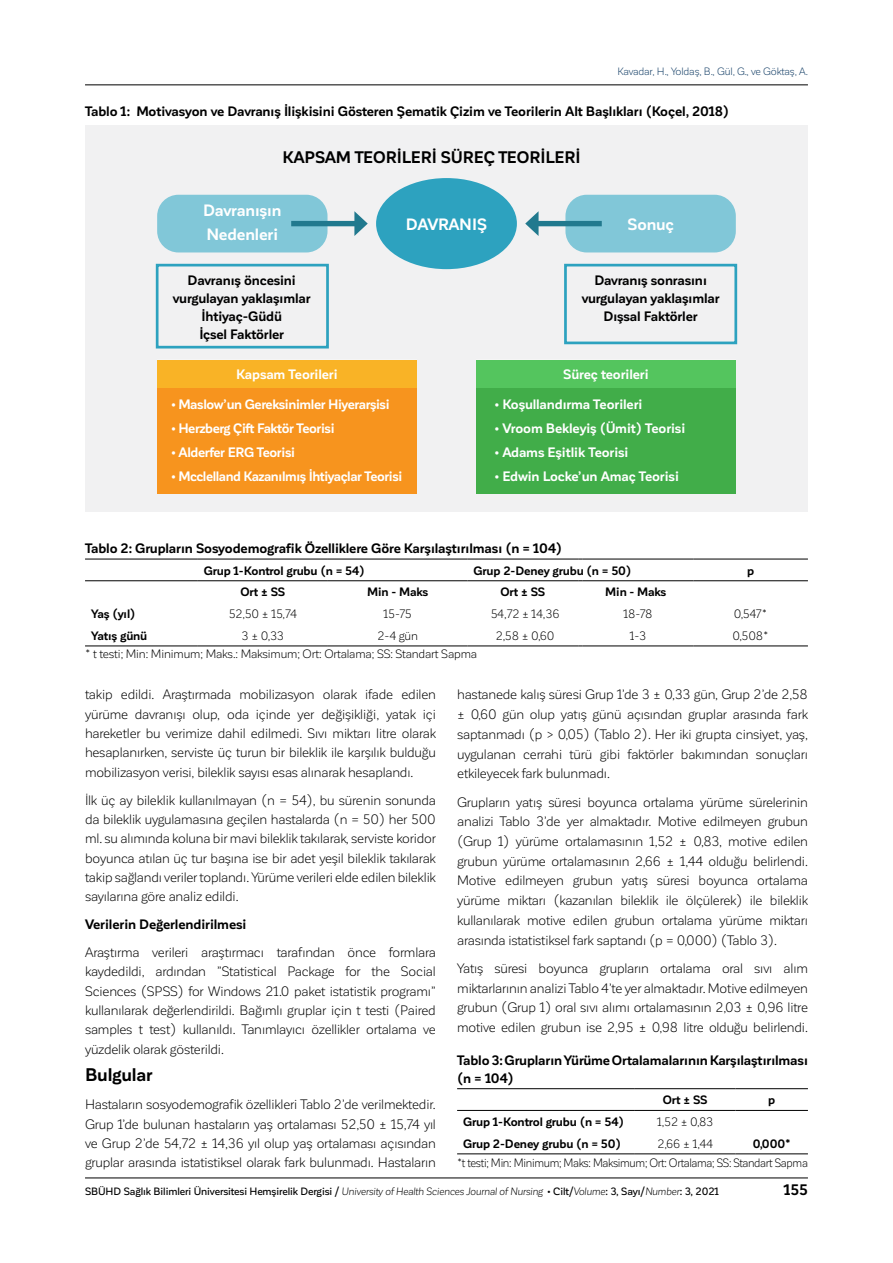
<style>
.page{position:relative;width:893px;height:1263px;background:#fff}
.page>*{position:absolute;margin:0;border:0;box-sizing:border-box;transform-origin:0 0}
.t1{font:700 18px "Corporative Sans";letter-spacing:-.01em;color:#000}
.t2{font:700 16.5px "Corporative Sans";letter-spacing:-.005em;color:#000}
.t3{font:700 16.2px/23.9px "Corporative Sans";letter-spacing:-.01em;color:#fff}
.t4{font:700 15px "Corporative Sans";color:#000}
.t5{font:13.5px/19.4px "Corporative Sans";letter-spacing:-.015em;color:#000;text-align:justify}
.t6{font:700 13.5px/18px "Corporative Sans";letter-spacing:-.01em;color:#000;text-align:center}
.t7{font:700 13.5px "Corporative Sans";letter-spacing:-.025em;color:#fff}
.t8{font:700 12px "Corporative Sans";letter-spacing:-.01em;color:#000}
.t9{font:12px "Corporative Sans";letter-spacing:-.015em;color:#000}
.t10{font:12px "Corporative Sans";letter-spacing:-.015em;color:#000;scale:.94 1}
.t11{font:500 10.5px "Corporative Sans";letter-spacing:-.01em;color:#000}
.t12{font:10.5px "Corporative Sans";letter-spacing:-.015em;color:#123d65}
.s1{font-weight:400;font-style:italic}
</style>
<div class="page">
<hr style="left:85px;top:85px;width:723px;height:1px;background:#000">
<hr style="left:85px;top:1178px;width:723px;height:1px;background:#000">
<div style="left:85px;top:125px;width:723px;height:386px;background:#f1f1f2"></div>
<div style="left:157px;top:195px;width:170px;height:57px;background:#81c7d8;border-radius:21px"></div>
<div style="left:565px;top:195px;width:171px;height:57px;background:#81c7d8;border-radius:21px"></div>
<div style="left:376px;top:178px;width:141px;height:91px;background:#2da2bf;border-radius:50%"></div>
<div style="left:291px;top:221px;width:68px;height:5px;background:#21798e"></div>
<svg style="left:354px;top:211px;width:14px;height:25px"></svg>
<div style="left:534px;top:221px;width:68px;height:5px;background:#21798e"></div>
<svg style="left:525px;top:211px;width:14px;height:25px"></svg>
<svg style="left:154px;top:262px;width:176px;height:88px"></svg>
<svg style="left:563px;top:262px;width:175px;height:84px"></svg>
<svg style="left:157px;top:360px;width:260px;height:133px;background:#f79a1f"></svg>
<svg style="left:476px;top:360px;width:260px;height:133px;background:#44b24d"></svg>
<hr style="left:85px;top:559px;width:113px;height:1px;background:#000">
<hr style="left:198px;top:559px;width:130px;height:1px;background:#000">
<hr style="left:328px;top:559px;width:140px;height:1px;background:#000">
<hr style="left:468px;top:559px;width:110px;height:1px;background:#000">
<hr style="left:583px;top:559px;width:110px;height:1px;background:#000">
<hr style="left:693px;top:559px;width:115px;height:1px;background:#000">
<hr style="left:85px;top:580px;width:113px;height:1px;background:#000">
<hr style="left:198px;top:580px;width:130px;height:1px;background:#000">
<hr style="left:328px;top:580px;width:140px;height:1px;background:#000">
<hr style="left:468px;top:580px;width:110px;height:1px;background:#000">
<hr style="left:583px;top:580px;width:110px;height:1px;background:#000">
<hr style="left:693px;top:580px;width:115px;height:1px;background:#000">
<hr style="left:85px;top:646px;width:113px;height:1px;background:#000">
<hr style="left:198px;top:646px;width:130px;height:1px;background:#000">
<hr style="left:328px;top:646px;width:140px;height:1px;background:#000">
<hr style="left:468px;top:646px;width:110px;height:1px;background:#000">
<hr style="left:583px;top:646px;width:110px;height:1px;background:#000">
<hr style="left:693px;top:646px;width:115px;height:1px;background:#000">
<hr style="left:457px;top:1088px;width:178px;height:1px;background:#000">
<hr style="left:635px;top:1088px;width:101px;height:1px;background:#000">
<hr style="left:736px;top:1088px;width:72px;height:1px;background:#000">
<hr style="left:457px;top:1110px;width:178px;height:1px;background:#000">
<hr style="left:635px;top:1110px;width:101px;height:1px;background:#000">
<hr style="left:736px;top:1110px;width:72px;height:1px;background:#000">
<hr style="left:457px;top:1153px;width:178px;height:1px;background:#000">
<hr style="left:635px;top:1153px;width:101px;height:1px;background:#000">
<hr style="left:736px;top:1153px;width:72px;height:1px;background:#000">
<p class="t12" style="left:617px;top:66px;width:192px">Kavadar, H., Yoldaş, B., Gül, G., ve Göktaş, A.</p>
<p class="t6" style="left:85px;top:102px;width:646px">Tablo 1: Motivasyon ve Davranış İlişkisini Gösteren Şematik Çizim ve Teorilerin Alt Başlıkları (Koçel, 2018)</p>
<p class="t2" style="left:283px;top:148px;width:300px">KAPSAM TEORİLERİ SÜREÇ TEORİLERİ</p>
<p class="t3" style="left:203px;top:199px;width:80px">Davranışın<br>Nedenleri</p>
<p class="t6" style="left:173px;top:271px;width:139px">Davranış öncesini vurgulayan yaklaşımlar<br>İhtiyaç-Güdü<br>İçsel Faktörler</p>
<p class="t6" style="left:582px;top:271px;width:139px">Davranış sonrasını vurgulayan yaklaşımlar<br>Dışsal Faktörler</p>
<p class="t3" style="left:406px;top:213px;width:83px">DAVRANIŞ</p>
<p class="t3" style="left:627px;top:213px;width:48px">Sonuç</p>
<p class="t7" style="left:236px;top:367px;width:103px">Kapsam Teorileri</p>
<p class="t7" style="left:171px;top:397px;width:220px">• Maslow’un Gereksinimler Hiyerarşisi</p>
<p class="t7" style="left:171px;top:421px;width:165px">• Herzberg Çift Faktör Teorisi</p>
<p class="t7" style="left:171px;top:445px;width:125px">• Alderfer ERG Teorisi</p>
<p class="t7" style="left:171px;top:469px;width:233px">• Mcclelland Kazanılmış İhtiyaçlar Teorisi</p>
<p class="t7" style="left:563px;top:367px;width:87px">Süreç teorileri</p>
<p class="t7" style="left:494px;top:397px;width:150px">• Koşullandırma Teorileri</p>
<p class="t7" style="left:494px;top:421px;width:192px">• Vroom Bekleyiş (Ümit) Teorisi</p>
<p class="t7" style="left:494px;top:445px;width:136px">• Adams Eşitlik Teorisi</p>
<p class="t7" style="left:494px;top:469px;width:186px">• Edwin Locke’un Amaç Teorisi</p>
<p class="t6" style="left:85px;top:539px;width:478px">Tablo 2: Grupların Sosyodemografik Özelliklere Göre Karşılaştırılması (n = 104)</p>
<p class="t8" style="left:204px;top:564px;width:162px">Grup 1-Kontrol grubu (n = 54)</p>
<p class="t8" style="left:474px;top:564px;width:159px">Grup 2-Deney grubu (n = 50)</p>
<p class="t8" style="left:747px;top:564px;width:9px">p</p>
<p class="t8" style="left:240px;top:586px;width:46px">Ort ± SS</p>
<p class="t8" style="left:367px;top:586px;width:63px">Min - Maks</p>
<p class="t8" style="left:500px;top:586px;width:46px">Ort ± SS</p>
<p class="t8" style="left:605px;top:586px;width:63px">Min - Maks</p>
<p class="t8" style="left:91px;top:607px;width:46px">Yaş (yıl)</p>
<p class="t9" style="left:229px;top:608px;width:70px">52,50 ± 15,74</p>
<p class="t9" style="left:384px;top:608px;width:30px">15-75</p>
<p class="t9" style="left:491px;top:608px;width:70px">54,72 ± 14,36</p>
<p class="t9" style="left:623px;top:608px;width:31px">18-78</p>
<p class="t9" style="left:734px;top:608px;width:35px">0,547*</p>
<p class="t8" style="left:91px;top:629px;width:58px">Yatış günü</p>
<p class="t9" style="left:242px;top:629px;width:44px">3 ± 0,33</p>
<p class="t9" style="left:377px;top:629px;width:42px">2-4 gün</p>
<p class="t9" style="left:496px;top:629px;width:60px">2,58 ± 0,60</p>
<p class="t9" style="left:630px;top:629px;width:18px">1-3</p>
<p class="t9" style="left:732px;top:629px;width:38px">0,508*</p>
<p class="t9" style="left:85px;top:648px;width:394px">* t testi; Min: Minimum; Maks.: Maksimum; Ort: Ortalama; SS: Standart Sapma</p>
<p class="t5" style="left:85px;top:685px;width:352px">takip edildi. Araştırmada mobilizasyon olarak ifade edilen yürüme davranışı olup, oda içinde yer değişikliği, yatak içi hareketler bu verimize dahil edilmedi. Sıvı miktarı litre olarak hesaplanırken, serviste üç turun bir bileklik ile karşılık bulduğu mobilizasyon verisi, bileklik sayısı esas alınarak hesaplandı.</p>
<p class="t5" style="left:85px;top:790px;width:352px">İlk üç ay bileklik kullanılmayan (n = 54), bu sürenin sonunda da bileklik uygulamasına geçilen hastalarda (n = 50) her 500 ml. su alımında koluna bir mavi bileklik takılarak, serviste koridor boyunca atılan üç tur başına ise bir adet yeşil bileklik takılarak takip sağlandı veriler toplandı. Yürüme verileri elde edilen bileklik sayılarına göre analiz edildi.</p>
<p class="t6" style="left:85px;top:915px;width:163px">Verilerin Değerlendirilmesi</p>
<p class="t5" style="left:85px;top:943px;width:352px">Araştırma verileri araştırmacı tarafından önce formlara kaydedildi, ardından ”Statistical Package for the Social Sciences (SPSS) for Windows 21.0 paket istatistik programı” kullanılarak değerlendirildi. Bağımlı gruplar için t testi (Paired samples t test) kullanıldı. Tanımlayıcı özellikler ortalama ve yüzdelik olarak gösterildi.</p>
<h1 class="t1" style="left:85px;top:1065px;width:69px">Bulgular</h1>
<p class="t5" style="left:85px;top:1095px;width:352px">Hastaların sosyodemografik özellikleri Tablo 2’de verilmektedir.<br>Grup 1’de bulunan hastaların yaş ortalaması 52,50 ± 15,74 yıl ve Grup 2’de 54,72 ± 14,36 yıl olup yaş ortalaması açısından gruplar arasında istatistiksel olarak fark bulunmadı. Hastaların</p>
<p class="t5" style="left:457px;top:685px;width:352px">hastanede kalış süresi Grup 1’de 3 ± 0,33 gün, Grup 2’de 2,58 ± 0,60 gün olup yatış günü açısından gruplar arasında fark saptanmadı (p &gt; 0,05) (Tablo 2). Her iki grupta cinsiyet, yaş, uygulanan cerrahi türü gibi faktörler bakımından sonuçları etkileyecek fark bulunmadı.</p>
<p class="t5" style="left:457px;top:792px;width:352px">Grupların yatış süresi boyunca ortalama yürüme sürelerinin analizi Tablo 3’de yer almaktadır. Motive edilmeyen grubun (Grup 1) yürüme ortalamasının 1,52 ± 0,83, motive edilen grubun yürüme ortalamasının 2,66 ± 1,44 olduğu belirlendi.<br>Motive edilmeyen grubun yatış süresi boyunca ortalama yürüme miktarı (kazanılan bileklik ile ölçülerek) ile bileklik kullanılarak motive edilen grubun ortalama yürüme miktarı arasında istatistiksel fark saptandı (p = 0,000) (Tablo 3).</p>
<p class="t5" style="left:457px;top:958px;width:352px">Yatış süresi boyunca grupların ortalama oral sıvı alım miktarlarının analizi Tablo 4’te yer almaktadır. Motive edilmeyen grubun (Grup 1) oral sıvı alımı ortalamasının 2,03 ± 0,96 litre motive edilen grubun ise 2,95 ± 0,98 litre olduğu belirlendi.</p>
<p class="t6" style="left:457px;top:1051px;width:352px;text-align:left">Tablo 3: Grupların Yürüme Ortalamalarının Karşılaştırılması (n = 104)</p>
<p class="t8" style="left:663px;top:1094px;width:46px">Ort ± SS</p>
<p class="t8" style="left:768px;top:1094px;width:9px">p</p>
<p class="t8" style="left:463px;top:1115px;width:162px">Grup 1-Kontrol grubu (n = 54)</p>
<p class="t9" style="left:657px;top:1115px;width:58px">1,52 ± 0,83</p>
<p class="t8" style="left:463px;top:1137px;width:159px">Grup 2-Deney grubu (n = 50)</p>
<p class="t9" style="left:657px;top:1137px;width:57px">2,66 ± 1,44</p>
<p class="t8" style="left:753px;top:1137px;width:40px">0,000*</p>
<p class="t10" style="left:457px;top:1157px;width:375px">*t testi; Min: Minimum; Maks: Maksimum; Ort: Ortalama; SS: Standart Sapma</p>
<p class="t11" style="left:85px;top:1186px;width:635px">SBÜHD Sağlık Bilimleri Üniversitesi Hemşirelik Dergisi / <span class="s1">University of Health Sciences Journal of Nursing</span> • Cilt/<span class="s1">Volume</span>: 3, Sayı/<span class="s1">Number</span>: 3, 2021</p>
<p class="t4" style="left:784px;top:1181px;width:26px">155</p>
</div>
